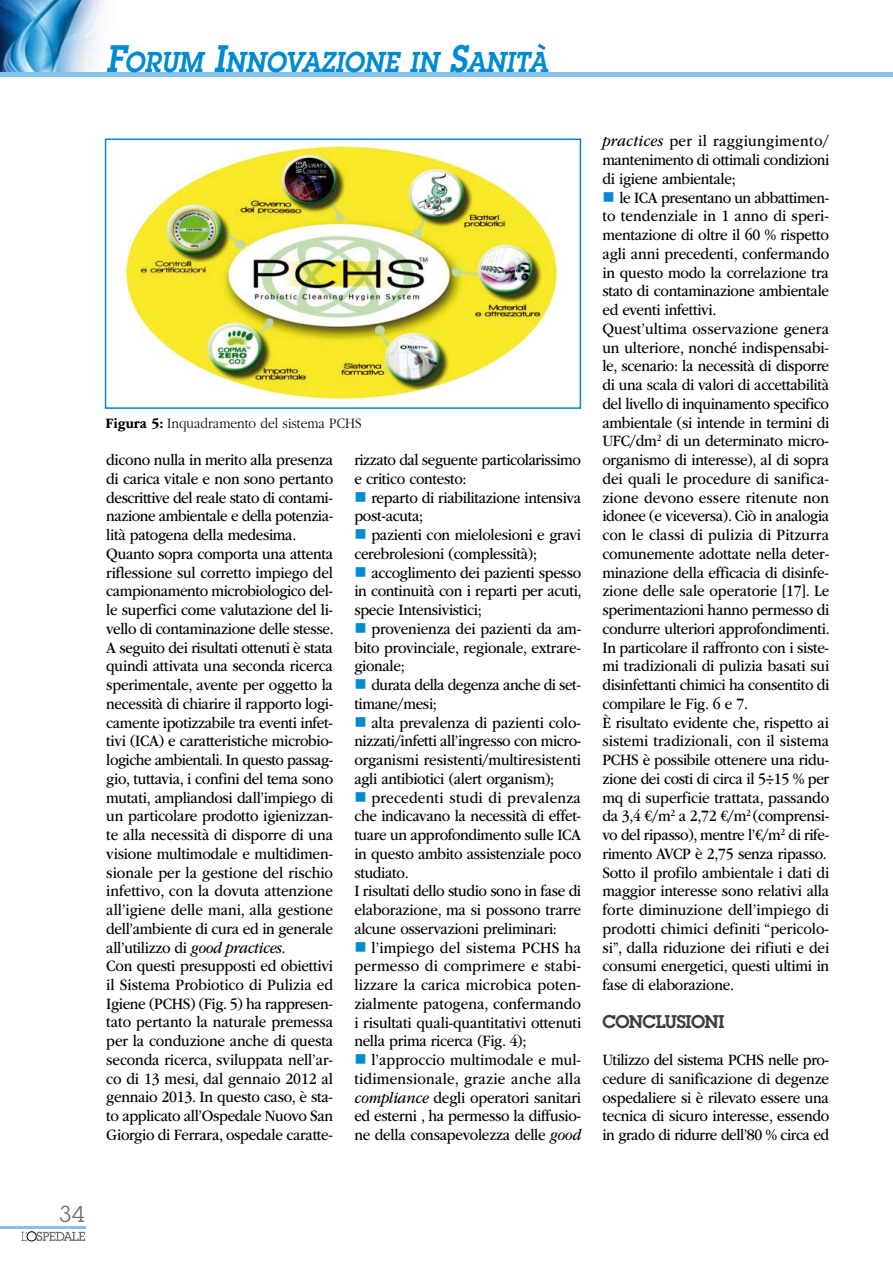
<style>
.page{position:relative;width:893px;height:1263px;background:#fff}
.page>*{position:absolute;margin:0;border:0;box-sizing:border-box;transform-origin:0 0}
.t1{font:italic 600 28.2px "Lubalin Graph Std";color:#008bd0;scale:.9 1}
.t2{font:22.5px "Lubalin Graph Std";color:#707173}
.t3{font:600 18px "Lubalin Graph Std";letter-spacing:-.03em;color:#3e3e40}
.t4{font:16.5px/18.8px "ITC Garamond Std";letter-spacing:-.02em;color:#000;text-align:justify;scale:.9 1}
.t5{font:300 15px "ITC Garamond Std";color:#000;scale:.9 1}
.s1{font-size:37.5px}
.s2{font-weight:700}
.s3{font-style:italic}
</style>
<div class="page">
<img style="left:0;top:0;width:104px;height:72px">
<div style="left:0;top:72px;width:893px;height:5px;background:#86c2e7"></div>
<hr style="left:0;top:1226px;width:85px;height:2px;background:#86c2e7">
<svg style="left:21px;top:1231px;width:64px;height:10px"></svg>
<img style="left:125px;top:145px;width:433px;height:255px">
<div style="left:105px;top:139px;width:476px;height:270px;border:2px solid #008bd0"></div>
<h1 class="t1" style="left:106px;top:44px;width:493px"><span class="s1">F</span>ORUM <span class="s1">I</span>NNOVAZIONE IN <span class="s1">S</span>ANITÀ</h1>
<p class="t5" style="left:106px;top:415px;width:286px"><span class="s2">Figura 5:</span> Inquadramento del sistema PCHS</p>
<p class="t4" style="left:106px;top:451px;width:254px;text-align:left">dicono nulla in merito alla presenza di carica vitale e non sono pertanto descrittive del reale stato di contami&shy;nazione ambientale e della potenzia&shy;lità patogena della medesima.<br>Quanto sopra comporta una attenta riflessione sul corretto impiego del campionamento microbiologico del&shy;le superfici come valutazione del li&shy;vello di contaminazione delle stesse.<br>A seguito dei risultati ottenuti è stata quindi attivata una seconda ricerca sperimentale, avente per oggetto la necessità di chiarire il rapporto logi&shy;camente ipotizzabile tra eventi infet&shy;tivi (ICA) e caratteristiche microbio&shy;logiche ambientali. In questo passag&shy;gio, tuttavia, i confini del tema sono mutati, ampliandosi dall’impiego di un particolare prodotto igienizzan&shy;te alla necessità di disporre di una visione multimodale e multidimen&shy;sionale per la gestione del rischio infettivo, con la dovuta attenzione all’igiene delle mani, alla gestione dell’ambiente di cura ed in generale all’utilizzo di <span class="s3">good practices</span>.<br>Con questi presupposti ed obiettivi il Sistema Probiotico di Pulizia ed Igiene (PCHS) (Fig. 5) ha rappresen&shy;tato pertanto la naturale premessa per la conduzione anche di questa seconda ricerca, sviluppata nell’ar&shy;co di 13 mesi, dal gennaio 2012 al gennaio 2013. In questo caso, è sta&shy;to applicato all’Ospedale Nuovo San Giorgio di Ferrara, ospedale caratte-</p>
<p class="t4" style="left:354px;top:451px;width:253px">rizzato dal seguente particolarissimo e critico contesto:</p>
<p class="t4" style="left:354px;top:488px;width:253px;text-indent:17px">reparto di riabilitazione intensiva post-acuta;</p>
<p class="t4" style="left:354px;top:526px;width:253px;text-indent:17px">pazienti con mielolesioni e gravi cerebrolesioni (complessità);</p>
<p class="t4" style="left:354px;top:563px;width:254px;text-indent:17px">accoglimento dei pazienti spesso in continuità con i reparti per acuti, specie Intensivistici;</p>
<p class="t4" style="left:354px;top:619px;width:254px;text-indent:17px">provenienza dei pazienti da am&shy;bito provinciale, regionale, extrare&shy;gionale;</p>
<p class="t4" style="left:354px;top:676px;width:253px;text-indent:17px">durata della degenza anche di set&shy;timane/mesi;</p>
<p class="t4" style="left:354px;top:713px;width:254px;text-indent:17px">alta prevalenza di pazienti colo&shy;nizzati/infetti all’ingresso con micro&shy;organismi resistenti/multiresistenti agli antibiotici (alert organism);</p>
<p class="t4" style="left:354px;top:788px;width:254px;text-align:left;text-indent:17px">precedenti studi di prevalenza che indicavano la necessità di effet&shy;tuare un approfondimento sulle ICA in questo ambito assistenziale poco studiato.<br>I risultati dello studio sono in fase di elaborazione, ma si possono trarre alcune osservazioni preliminari:</p>
<p class="t4" style="left:354px;top:938px;width:254px;text-indent:17px">l’impiego del sistema PCHS ha permesso di comprimere e stabi&shy;lizzare la carica microbica poten&shy;zialmente patogena, confermando i risultati quali-quantitativi ottenuti nella prima ricerca (Fig. 4);</p>
<p class="t4" style="left:354px;top:1051px;width:253px;text-indent:17px">l’approccio multimodale e mul&shy;tidimensionale, grazie anche alla <span class="s3">compliance</span> degli operatori sanitari ed esterni , ha permesso la diffusio&shy;ne della consapevolezza delle <span class="s3">good</span></p>
<p class="t4" style="left:602px;top:132px;width:254px"><span class="s3">practices</span> per il raggiungimento/ mantenimento di ottimali condizioni di igiene ambientale;</p>
<p class="t4" style="left:602px;top:188px;width:254px;text-align:left;text-indent:17px">le ICA presentano un abbattimen&shy;to tendenziale in 1 anno di speri&shy;mentazione di oltre il 60 % rispetto agli anni precedenti, confermando in questo modo la correlazione tra stato di contaminazione ambientale ed eventi infettivi.<br>Quest’ultima osservazione genera un ulteriore, nonché indispensabi&shy;le, scenario: la necessità di disporre di una scala di valori di accettabilità del livello di inquinamento specifico ambientale (si intende in termini di UFC/dm<sup>2</sup> di un determinato micro&shy;organismo di interesse), al di sopra dei quali le procedure di sanifica&shy;zione devono essere ritenute non idonee (e viceversa). Ciò in analogia con le classi di pulizia di Pitzurra comunemente adottate nella deter&shy;minazione della efficacia di disinfe&shy;zione delle sale operatorie [17]. Le sperimentazioni hanno permesso di condurre ulteriori approfondimenti.<br>In particolare il raffronto con i siste&shy;mi tradizionali di pulizia basati sui disinfettanti chimici ha consentito di compilare le Fig. 6 e 7.<br>È risultato evidente che, rispetto ai sistemi tradizionali, con il sistema PCHS è possibile ottenere una ridu&shy;zione dei costi di circa il 5÷15 % per mq di superficie trattata, passando da 3,4 €/m<sup>2</sup> a 2,72 €/m<sup>2</sup> (comprensi&shy;vo del ripasso), mentre l’€/m<sup>2</sup> di rife&shy;rimento AVCP è 2,75 senza ripasso.<br>Sotto il profilo ambientale i dati di maggior interesse sono relativi alla forte diminuzione dell’impiego di prodotti chimici definiti “pericolo&shy;si”, dalla riduzione dei rifiuti e dei consumi energetici, questi ultimi in fase di elaborazione.</p>
<p class="t3" style="left:602px;top:1009px;width:124px">CONCLUSIONI</p>
<p class="t4" style="left:602px;top:1051px;width:254px">Utilizzo del sistema PCHS nelle pro&shy;cedure di sanificazione di degenze ospedaliere si è rilevato essere una tecnica di sicuro interesse, essendo in grado di ridurre dell’80 % circa ed</p>
<h2 class="t2" style="left:59px;top:1200px;width:28px">34</h2>
</div>
